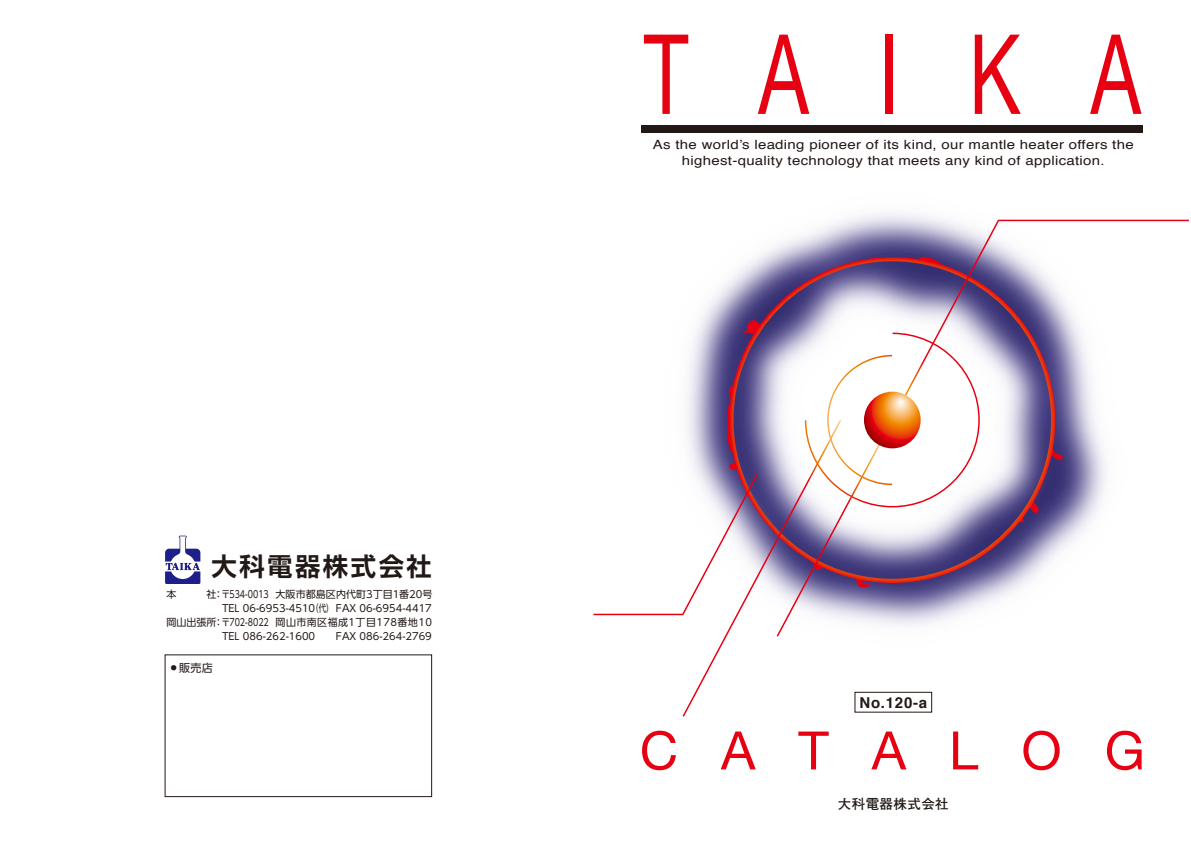
<style>
.page{position:relative;width:1191px;height:842px;background:#fff}
.page>*{position:absolute;margin:0;border:0;box-sizing:border-box;transform-origin:0 0}
.t1{font:111px "Helvetica Neue";letter-spacing:.9em;color:#e60012;scale:.7 1}
.t2{font:53px "Helvetica Neue";letter-spacing:.81em;color:#e60012}
.t3{font:700 25.3px "Shin Go Pro De";letter-spacing:.1em;color:#221815}
.t4{font:700 15px "Helvetica";color:#221815}
.t5{font:700 13.5px "Futo Go B101 Pro";letter-spacing:.03em;color:#221815}
.t6{font:12.8px/16px "Helvetica";letter-spacing:.02em;color:#221815;text-align:center;scale:1.18 1}
.t7{font:11px "UD Shin Go Pro";color:#221815}
.t8{font:10px "UD Shin Go Pro";color:#221815}
.t9{font:10px "UD Shin Go Pro";letter-spacing:.045em;color:#221815}
</style>
<div class="page">
<img style="left:673px;top:214px;width:447px;height:402px">
<svg style="left:727px;top:257px;width:49px;height:163px;background:#877099"></svg>
<svg style="left:776px;top:220px;width:412px;height:405px"></svg>
<svg style="left:682px;top:420px;width:159px;height:297px"></svg>
<svg style="left:593px;top:474px;width:165px;height:141px"></svg>
<svg style="left:864px;top:392px;width:56px;height:56px;background:#e56127"></svg>
<div style="left:641px;top:125px;width:502px;height:7px;background:#221815"></div>
<div style="left:854px;top:692px;width:77px;height:20px;border:1px solid #221815"></div>
<svg style="left:165px;top:536px;width:35px;height:48px"></svg>
<div style="left:165px;top:655px;width:267px;height:142px;border:1px solid #221815"></div>
<h3 class="t3" style="left:211px;top:546px;width:222px">大科電器株式会社</h3>
<p class="t8" style="left:166px;top:586px;width:268px">本　　　社 ：〒534-0013 大阪市都島区内代町3丁目１番20号</p>
<p class="t8" style="left:222px;top:600px;width:211px">TEL 06-6953-4510（代） FAX 06-6954-4417</p>
<p class="t9" style="left:166px;top:614px;width:267px">岡山出張所 ：〒702-8022 岡山市南区福成1丁目178番地10</p>
<p class="t8" style="left:222px;top:628px;width:95px">TEL 086-262-1600</p>
<p class="t8" style="left:336px;top:628px;width:97px">FAX 086-264-2769</p>
<p class="t7" style="left:171px;top:659px;width:44px"><sup>●</sup> 販売店</p>
<h1 class="t1" style="left:644px;top:-6px;width:711px">TAIKA</h1>
<p class="t6" style="left:653px;top:137px;width:409px">As the world’s leading pioneer of its kind, our mantle heater offers the highest-quality technology that meets any kind of application.</p>
<p class="t4" style="left:859px;top:691px;width:69px">No.120-a</p>
<h2 class="t2" style="left:640px;top:712px;width:506px">CATALOG</h2>
<p class="t5" style="left:838px;top:793px;width:112px">大科電器株式会社</p>
</div>
